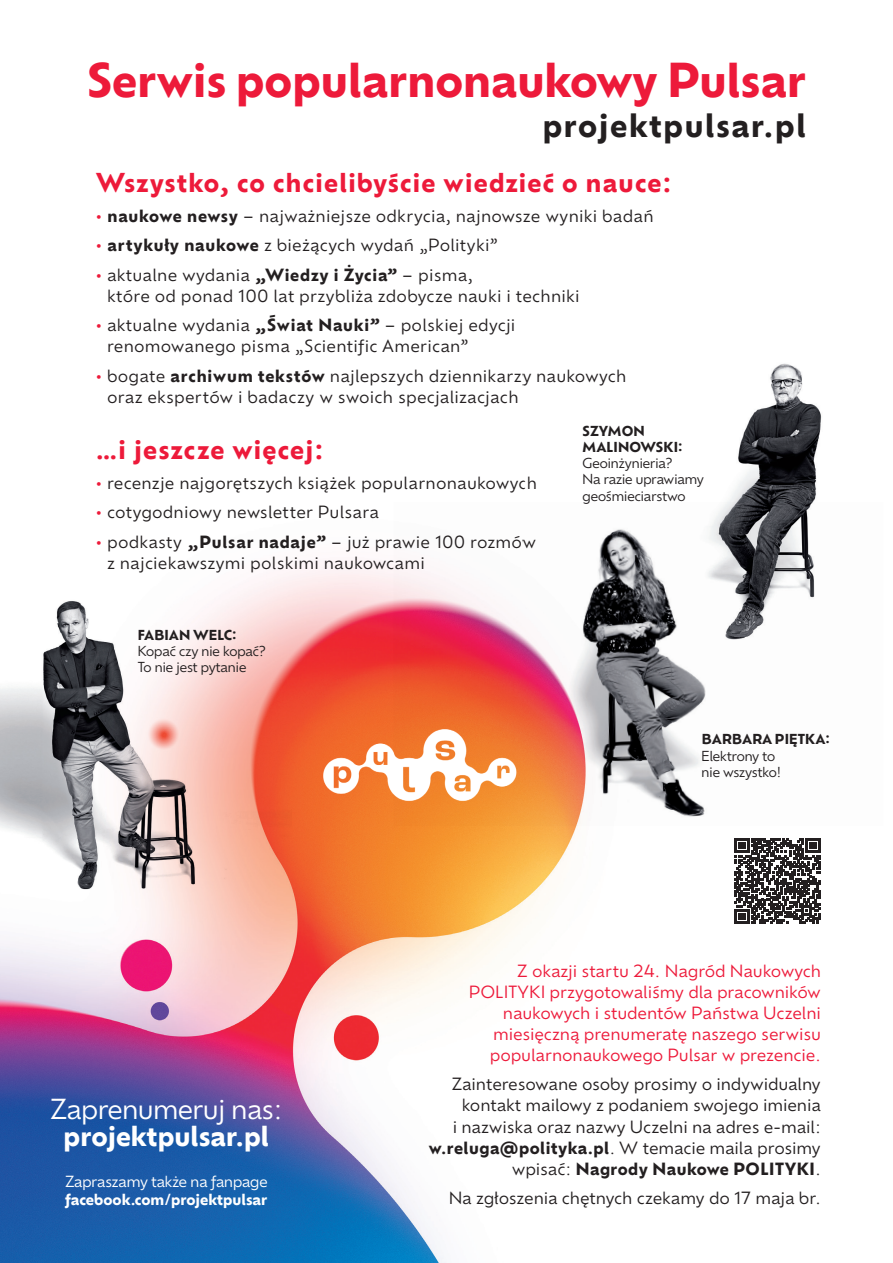
<style>
.page{position:relative;width:893px;height:1263px;background:#fff}
.page>*{position:absolute;margin:0;border:0;box-sizing:border-box;transform-origin:0 0}
.t1{font:700 45.75px "Ofelia Display";color:#ed1a3a}
.t2{font:700 31.5px "Ofelia Display";letter-spacing:.05em;color:#231f20}
.t3{font:27px "Ofelia Display";color:#fff}
.t4{font:700 27px "Ofelia Display";color:#fff}
.t5{font:700 25.5px "Ofelia Display";letter-spacing:.05em;color:#ed1a3a}
.t6{font:16.5px/21px "Ofelia Display";letter-spacing:.05em;color:#231f20}
.t7{font:16.5px/21px "Ofelia Display";letter-spacing:.03em;color:#231f20;text-align:right}
.t8{font:16.5px/21px "Ofelia Display";letter-spacing:.03em;color:#ed1a3a;text-align:right}
.t9{font:700 15px "Ofelia Display";color:#fff}
.t10{font:15px "Ofelia Display";color:#fff}
.t11{font:13.5px/16.2px "Ofelia Display";color:#231f20}
.t12{font:700 13.5px/16.2px "Ofelia Display";letter-spacing:.01em;color:#231f20}
.s1{font-weight:700;color:#ed1a3a}
.s2{font-weight:700}
</style>
<div class="page">
<img style="left:0;top:567px;width:577px;height:696px">
<img style="left:0;top:567px;width:291px;height:329px">
<img style="left:394px;top:564px;width:312px;height:262px">
<img style="left:301px;top:704px;width:239px;height:122px">
<svg style="left:734px;top:838px;width:87px;height:86px"></svg>
<svg style="left:735px;top:838px;width:85px;height:86px"></svg>
<img style="left:523px;top:363px;width:299px;height:304px">
<h1 class="t1" style="left:87px;top:47px;width:720px">Serwis popularnonaukowy Pulsar</h1>
<h2 class="t2" style="left:543px;top:103px;width:265px">projektpulsar.pl</h2>
<h3 class="t5" style="left:96px;top:164px;width:577px">Wszystko, co chcielibyście wiedzieć o nauce:</h3>
<p class="t6" style="left:96px;top:204px;width:559px"><span class="s1">•</span> <span class="s2">naukowe newsy</span> – najważniejsze odkrycia, najnowsze wyniki badań</p>
<p class="t6" style="left:96px;top:234px;width:403px"><span class="s1">•</span> <span class="s2">artykuły naukowe</span> z bieżących wydań „Polityki”</p>
<p class="t6" style="left:107px;top:263px;width:473px;text-indent:-12px"><span class="s1">•</span> aktualne wydania <span class="s2">„Wiedzy i Życia”</span> – pisma,<br>które od ponad 100 lat przybliża zdobycze nauki i techniki</p>
<p class="t6" style="left:107px;top:314px;width:409px;text-indent:-12px"><span class="s1">•</span> aktualne wydania <span class="s2">„Świat Nauki”</span> – polskiej edycji renomowanego pisma „Scientific American”</p>
<p class="t6" style="left:107px;top:364px;width:520px;text-indent:-12px"><span class="s1">•</span> bogate <span class="s2">archiwum tekstów</span> najlepszych dziennikarzy naukowych oraz ekspertów i badaczy w swoich specjalizacjach</p>
<h3 class="t5" style="left:96px;top:431px;width:229px">…i jeszcze więcej:</h3>
<p class="t6" style="left:96px;top:471px;width:443px"><span class="s1">•</span> recenzje najgorętszych książek popularnonaukowych</p>
<p class="t6" style="left:96px;top:501px;width:285px"><span class="s1">•</span> cotygodniowy newsletter Pulsara</p>
<p class="t6" style="left:107px;top:530px;width:429px;text-indent:-12px"><span class="s1">•</span> podkasty <span class="s2">„Pulsar nadaje”</span> – już prawie 100 rozmów z najciekawszymi polskimi naukowcami</p>
<p class="t12" style="left:583px;top:422px;width:102px">SZYMON<br>MALINOWSKI:</p>
<p class="t11" style="left:583px;top:454px;width:123px">Geoinżynieria?<br>Na razie uprawiamy geośmieciarstwo</p>
<p class="t12" style="left:138px;top:626px;width:101px">FABIAN WELC:</p>
<p class="t11" style="left:138px;top:642px;width:129px">Kopać czy nie kopać?<br>To nie jest pytanie</p>
<h3 class="t3" style="left:50px;top:1089px;width:234px">Zaprenumeruj nas:</h3>
<h3 class="t4" style="left:64px;top:1116px;width:207px">projektpulsar.pl</h3>
<p class="t10" style="left:65px;top:1170px;width:204px">Zapraszamy także na fanpage</p>
<p class="t9" style="left:65px;top:1188px;width:204px">facebook.com/projektpulsar</p>
<p class="t12" style="left:702px;top:731px;width:130px">BARBARA PIĘTKA:</p>
<p class="t11" style="left:702px;top:747px;width:81px">Elektrony to nie wszystko!</p>
<p class="t8" style="left:469px;top:959px;width:353px">Z okazji startu 24. Nagród Naukowych POLITYKI przygotowaliśmy dla pracowników naukowych i studentów Państwa Uczelni miesięczną prenumeratę naszego serwisu popularnonaukowego Pulsar w prezencie.</p>
<p class="t7" style="left:429px;top:1073px;width:393px">Zainteresowane osoby prosimy o indywidualny kontakt mailowy z podaniem swojego imienia<br>i nazwiska oraz nazwy Uczelni na adres e-mail: <span class="s2">w.reluga@polityka.pl</span>. W temacie maila prosimy wpisać: <span class="s2">Nagrody Naukowe POLITYKI</span>.</p>
<p class="t7" style="left:449px;top:1186px;width:373px">Na zgłoszenia chętnych czekamy do 17 maja br.</p>
</div>
